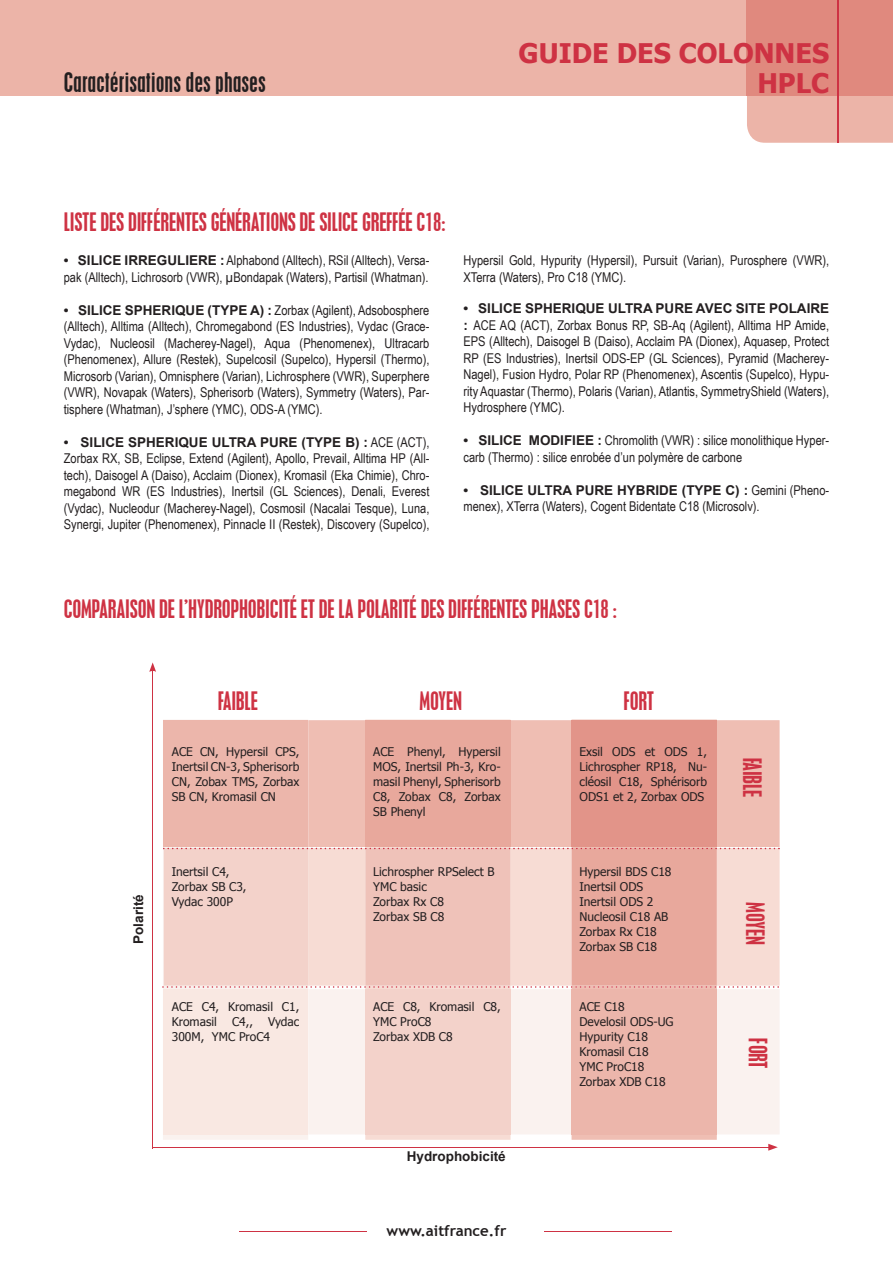
<style>
.page{position:relative;width:893px;height:1263px;background:#fff}
.page>*{position:absolute;margin:0;border:0;box-sizing:border-box;transform-origin:0 0}
.t1{font:700 27px "Tahoma";color:#ce3243}
.t2{font:condensed 24px "Placard";letter-spacing:.01em;color:#231f20}
.t3{font:condensed 22.5px "Placard";color:#ce3243}
.t4{font:700 15px "Trebuchet MS";color:#231f20}
.t5{font:13.5px/16.5px "Arial Narrow";color:#231f20}
.t6{font:700 13.5px "Arial";color:#231f20}
.t7{font:12px/15px "Tahoma";color:#231f20}
.s1{font-family:"Arial";font-weight:700}
.s2{font-family:"Arial Narrow";font-weight:400}
</style>
<div class="page">
<div style="left:0;top:0;width:747px;height:95px;background:#ecb4a8"></div>
<hr style="left:239px;top:1231px;width:128px;height:1px;background:#ce3243">
<hr style="left:544px;top:1231px;width:128px;height:1px;background:#ce3243">
<div style="left:747px;top:95px;width:146px;height:48px;background:#ecb4a8"></div>
<div style="left:747px;top:0;width:146px;height:95px;background:#e0897e"></div>
<hr style="left:837px;top:0;width:1px;height:143px;background:#ce3243">
<div style="left:308px;top:720px;width:472px;height:127px;background:#efbeb3"></div>
<svg style="left:365px;top:719px;width:145px;height:421px"></svg>
<div style="left:365px;top:720px;width:145px;height:127px;background:#e8a89c"></div>
<svg style="left:572px;top:719px;width:145px;height:421px"></svg>
<div style="left:572px;top:720px;width:145px;height:127px;background:#e29489"></div>
<svg style="left:163px;top:720px;width:145px;height:420px"></svg>
<div style="left:164px;top:720px;width:144px;height:127px;background:#ecb6ab"></div>
<hr style="left:153px;top:1147px;width:618px;height:1px;background:#ce3243">
<svg style="left:768px;top:1144px;width:10px;height:7px"></svg>
<hr style="left:152px;top:669px;width:1px;height:480px;background:#ce3243">
<svg style="left:149px;top:662px;width:7px;height:10px"></svg>
<svg style="left:162px;top:848px;width:618px;height:140px"></svg>
<div style="left:308px;top:989px;width:471px;height:145px;background:#faf2ef"></div>
<div style="left:365px;top:989px;width:145px;height:145px;background:#f3d2ca"></div>
<div style="left:572px;top:989px;width:145px;height:145px;background:#ecb6ab"></div>
<div style="left:164px;top:989px;width:144px;height:145px;background:#f9e8e2"></div>
<h1 class="t1" style="left:519px;top:35px;width:312px">GUIDE DES COLONNES</h1>
<h2 class="t2" style="left:64px;top:68px;width:203px">Caractérisations des phases</h2>
<h1 class="t1" style="left:757px;top:65px;width:73px">HPLC</h1>
<h3 class="t3" style="left:64px;top:208px;width:383px">LISTE DES DIFFÉRENTES GÉNÉRATIONS DE SILICE GREFFÉE C18:</h3>
<p class="t5" style="left:64px;top:252px;width:367px"><span class="s1">• SILICE IRREGULIERE :</span> Alphabond (Alltech), RSil (Alltech), Versa&shy;pak (Alltech), Lichrosorb (VWR), µBondapak (Waters), Partisil (Whatman).</p>
<p class="t5" style="left:64px;top:301px;width:367px;text-align:justify"><span class="s1">• SILICE SPHERIQUE (TYPE A) :</span> Zorbax (Agilent), Adsobosphere (Alltech), Alltima (Alltech), Chromegabond (ES Industries), Vydac (Grace-Vydac), Nucleosil (Macherey-Nagel), Aqua (Phenomenex), Ultracarb (Phenomenex), Allure (Restek), Supelcosil (Supelco), Hypersil (Thermo), Microsorb (Varian), Omnisphere (Varian), Lichrosphere (VWR), Superphere (VWR), Novapak (Waters), Spherisorb (Waters), Symmetry (Waters), Par&shy;tisphere (Whatman), J’sphere (YMC), ODS-A (YMC).</p>
<p class="t6" style="left:64px;top:433px;width:367px">• SILICE SPHERIQUE ULTRA PURE (TYPE B) : <span class="s2">ACE (ACT),</span></p>
<p class="t5" style="left:64px;top:450px;width:367px;text-align:justify">Zorbax RX, SB, Eclipse, Extend (Agilent), Apollo, Prevail, Alltima HP (All&shy;tech), Daisogel A (Daiso), Acclaim (Dionex), Kromasil (Eka Chimie), Chro&shy;megabond WR (ES Industries), Inertsil (GL Sciences), Denali, Everest (Vydac), Nucleodur (Macherey-Nagel), Cosmosil (Nacalai Tesque), Luna, Synergi, Jupiter (Phenomenex), Pinnacle II (Restek), Discovery (Supelco),</p>
<p class="t5" style="left:463px;top:252px;width:367px">Hypersil Gold, Hypurity (Hypersil), Pursuit (Varian), Purosphere (VWR),<br>XTerra (Waters), Pro C18 (YMC).</p>
<p class="t6" style="left:463px;top:299px;width:367px">• SILICE SPHERIQUE ULTRA PURE AVEC SITE POLAIRE</p>
<p class="t5" style="left:463px;top:316px;width:367px;text-align:justify"><span class="s1">:</span> ACE AQ (ACT), Zorbax Bonus RP, SB-Aq (Agilent), Alltima HP Amide, EPS (Alltech), Daisogel B (Daiso), Acclaim PA (Dionex), Aquasep, Protect RP (ES Industries), Inertsil ODS-EP (GL Sciences), Pyramid (Macherey-Nagel), Fusion Hydro, Polar RP (Phenomenex), Ascentis (Supelco), Hypu&shy;rity Aquastar (Thermo), Polaris (Varian), Atlantis, SymmetryShield (Waters), Hydrosphere (YMC).</p>
<p class="t5" style="left:463px;top:432px;width:367px"><span class="s1">• SILICE MODIFIEE :</span> Chromolith (VWR) : silice monolithique Hyper&shy;carb (Thermo) : silice enrobée d’un polymère de carbone</p>
<p class="t6" style="left:463px;top:481px;width:367px">• SILICE ULTRA PURE HYBRIDE (TYPE C) : <span class="s2">Gemini (Pheno-</span></p>
<p class="t5" style="left:463px;top:498px;width:298px">menex), XTerra (Waters), Cogent Bidentate C18 (Microsolv).</p>
<h3 class="t3" style="left:64px;top:595px;width:555px">COMPARAISON DE L’HYDROPHOBICITÉ ET DE LA POLARITÉ DES DIFFÉRENTES PHASES C18 :</h3>
<p class="t6" style="left:129px;top:944px;width:51px;rotate:-90deg">Polarité</p>
<h3 class="t3" style="left:218px;top:687px;width:41px">FAIBLE</h3>
<h3 class="t3" style="left:420px;top:687px;width:44px">MOYEN</h3>
<h3 class="t3" style="left:624px;top:687px;width:32px">FORT</h3>
<p class="t7" style="left:172px;top:744px;width:129px;text-align:justify">ACE CN, Hypersil CPS, Inertsil CN-3, Spherisorb CN, Zobax TMS, Zorbax SB CN, Kromasil CN</p>
<p class="t7" style="left:172px;top:864px;width:76px">Inertsil C4,<br>Zorbax SB C3,<br>Vydac 300P</p>
<p class="t7" style="left:172px;top:999px;width:129px">ACE C4, Kromasil C1,<br>Kromasil</p>
<p class="t7" style="left:172px;top:1014px;width:129px;text-indent:96px">Vydac<br>300M, YMC ProC4</p>
<p class="t7" style="left:232px;top:1014px;width:22px">C4,,</p>
<p class="t7" style="left:373px;top:744px;width:129px;text-align:justify">ACE Phenyl, Hypersil MOS, Inertsil Ph-3, Kro&shy;masil Phenyl, Spherisorb C8, Zobax C8, Zorbax SB Phenyl</p>
<p class="t7" style="left:373px;top:864px;width:123px">Lichrospher RPSelect B<br>YMC basic<br>Zorbax Rx C8<br>Zorbax SB C8</p>
<p class="t7" style="left:373px;top:999px;width:129px">ACE C8, Kromasil C8,<br>YMC ProC8<br>Zorbax XDB C8</p>
<p class="t6" style="left:407px;top:1147px;width:101px">Hydrophobicité</p>
<p class="t4" style="left:387px;top:1221px;width:121px">www.aitfrance.fr</p>
<p class="t7" style="left:579px;top:744px;width:129px;text-align:justify">Exsil ODS et ODS 1, Lichrospher RP18, Nu&shy;cléosil C18, Sphérisorb ODS1 et 2, Zorbax ODS</p>
<p class="t7" style="left:579px;top:864px;width:93px">Hypersil BDS C18<br>Inertsil ODS<br>Inertsil ODS 2<br>Nucleosil C18 AB<br>Zorbax Rx C18<br>Zorbax SB C18</p>
<p class="t7" style="left:579px;top:999px;width:96px">ACE C18<br>Develosil ODS-UG<br>Hypurity C18<br>Kromasil C18<br>YMC ProC18<br>Zorbax XDB C18</p>
<h3 class="t3" style="left:766px;top:758px;width:41px;rotate:90deg">FAIBLE</h3>
<h3 class="t3" style="left:769px;top:902px;width:44px;rotate:90deg">MOYEN</h3>
<h3 class="t3" style="left:772px;top:1038px;width:32px;rotate:90deg">FORT</h3>
</div>
